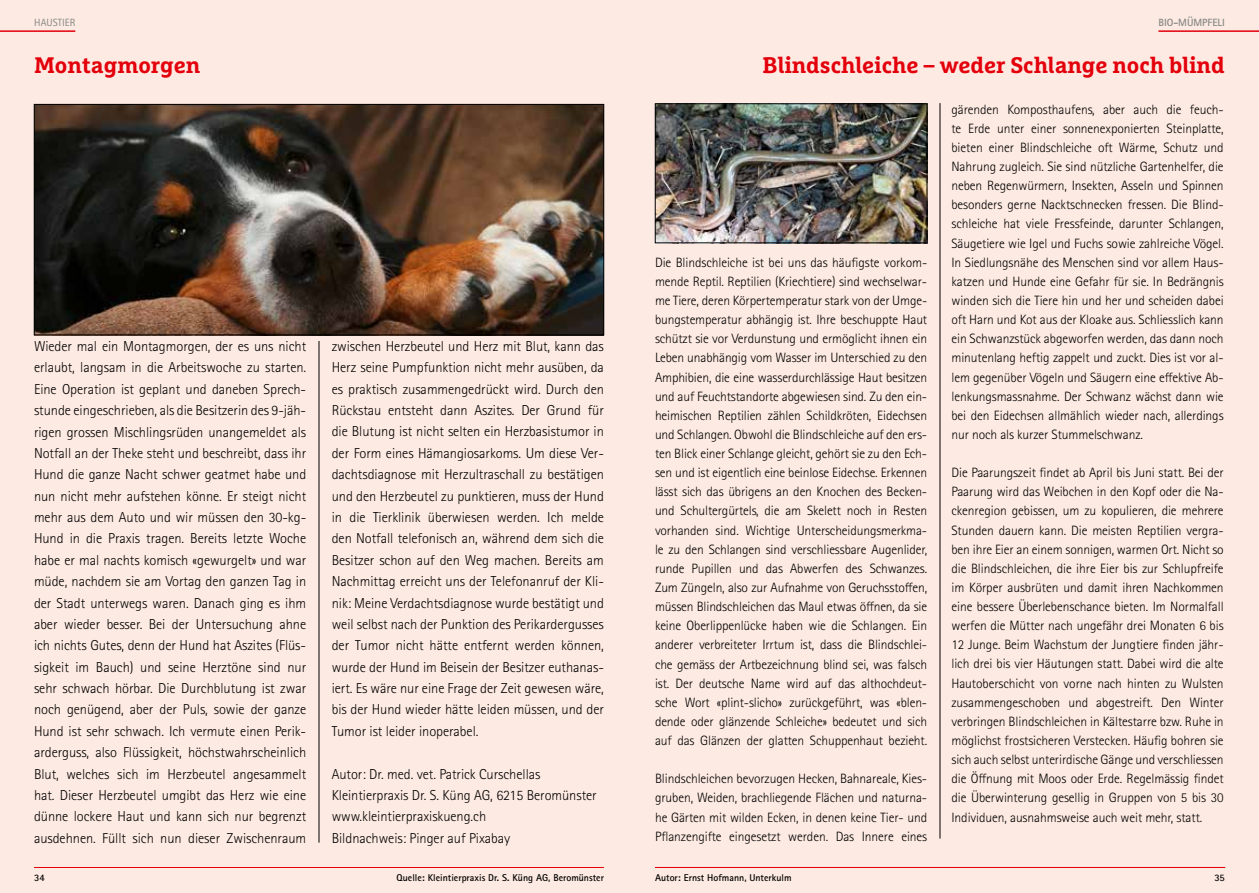
<style>
.page{position:relative;width:1259px;height:893px;background:#fff}
.page>*{position:absolute;margin:0;border:0;box-sizing:border-box;transform-origin:0 0}
.t1{font:700 22.5px "Marselis Slab Pro";letter-spacing:-.005em;color:#e3000b}
.t2{font:300 14.4px/21.3px "Rotis Sans Serif Std";letter-spacing:-.005em;color:#000;text-align:justify}
.t3{font:300 13.5px/19.2px "Rotis Sans Serif Std";letter-spacing:-.005em;color:#000;text-align:justify}
.t4{font:700 10.5px "Rotis Sans Serif Std";color:#868786}
.t5{font:10.5px "Rotis Sans Serif Std";color:#868786}
.t6{font:700 9.9px "Rotis Sans Serif Std";color:#000}
</style>
<div class="page">
<div style="left:0;top:0;width:629px;height:893px;background:#fdeae2"></div>
<hr style="left:319px;top:341px;width:1px;height:502px;background:#000">
<img style="left:36px;top:106px;width:566px;height:227px">
<div style="left:34px;top:104px;width:570px;height:231px;border:1px solid #000"></div>
<hr style="left:0;top:30px;width:75px;height:2px;background:#e3000b">
<hr style="left:34px;top:867px;width:570px;height:1px;background:#e3000b">
<div style="left:629px;top:0;width:630px;height:893px;background:#fdeae2"></div>
<hr style="left:655px;top:867px;width:570px;height:1px;background:#e3000b">
<hr style="left:939px;top:103px;width:1px;height:735px;background:#000">
<hr style="left:1158px;top:30px;width:101px;height:2px;background:#e3000b">
<img style="left:657px;top:106px;width:268px;height:135px">
<div style="left:655px;top:104px;width:272px;height:139px;border:1px solid #000"></div>
<p class="t5" style="left:34px;top:16px;width:43px">HAUSTIER</p>
<h1 class="t1" style="left:34px;top:51px;width:168px">Montagmorgen</h1>
<p class="t2" style="left:34px;top:336px;width:274px">Wieder mal ein Montagmorgen, der es uns nicht erlaubt, langsam in die Arbeitswoche zu starten.<br>Eine Operation ist geplant und daneben Sprech&shy;stunde eingeschrieben, als die Besitzerin des 9-jäh&shy;rigen grossen Mischlingsrüden unangemeldet als Notfall an der Theke steht und beschreibt, dass ihr Hund die ganze Nacht schwer geatmet habe und nun nicht mehr aufstehen könne. Er steigt nicht mehr aus dem Auto und wir müssen den 30-kg-Hund in die Praxis tragen. Bereits letzte Woche habe er mal nachts komisch «gewurgelt» und war müde, nachdem sie am Vortag den ganzen Tag in der Stadt unterwegs waren. Danach ging es ihm aber wieder besser. Bei der Untersuchung ahne ich nichts Gutes, denn der Hund hat Aszites (Flüs&shy;sigkeit im Bauch) und seine Herztöne sind nur sehr schwach hörbar. Die Durchblutung ist zwar noch genügend, aber der Puls, sowie der ganze Hund ist sehr schwach. Ich vermute einen Perik&shy;arderguss, also Flüssigkeit, höchstwahrscheinlich Blut, welches sich im Herzbeutel angesammelt hat. Dieser Herzbeutel umgibt das Herz wie eine dünne lockere Haut und kann sich nur begrenzt ausdehnen. Füllt sich nun dieser Zwischenraum</p>
<p class="t2" style="left:332px;top:336px;width:274px">zwischen Herzbeutel und Herz mit Blut, kann das Herz seine Pumpfunktion nicht mehr ausüben, da es praktisch zusammengedrückt wird. Durch den Rückstau entsteht dann Aszites. Der Grund für die Blutung ist nicht selten ein Herzbasistumor in der Form eines Hämangiosarkoms. Um diese Ver&shy;dachtsdiagnose mit Herzultraschall zu bestätigen und den Herzbeutel zu punktieren, muss der Hund in die Tierklinik überwiesen werden. Ich melde den Notfall telefonisch an, während dem sich die Besitzer schon auf den Weg machen. Bereits am Nachmittag erreicht uns der Telefonanruf der Kli&shy;nik: Meine Verdachtsdiagnose wurde bestätigt und weil selbst nach der Punktion des Perikardergusses der Tumor nicht hätte entfernt werden können, wurde der Hund im Beisein der Besitzer euthanas&shy;iert. Es wäre nur eine Frage der Zeit gewesen wäre, bis der Hund wieder hätte leiden müssen, und der Tumor ist leider inoperabel.</p>
<p class="t2" style="left:332px;top:763px;width:266px;text-align:left">Autor: Dr. med. vet. Patrick Curschellas Kleintierpraxis Dr. S. Küng AG, 6215 Beromünster www.kleintierpraxiskueng.ch<br>Bildnachweis: Pinger auf Pixabay</p>
<p class="t4" style="left:1158px;top:15px;width:68px">BIO-MÜMPFELI</p>
<h1 class="t1" style="left:762px;top:51px;width:463px">Blindschleiche – weder Schlange noch blind</h1>
<p class="t3" style="left:655px;top:253px;width:274px">Die Blindschleiche ist bei uns das häufigste vorkom&shy;mende Reptil. Reptilien (Kriechtiere) sind wechselwar&shy;me Tiere, deren Körpertemperatur stark von der Umge&shy;bungstemperatur abhängig ist. Ihre beschuppte Haut schützt sie vor Verdunstung und ermöglicht ihnen ein Leben unabhängig vom Wasser im Unterschied zu den Amphibien, die eine wasserdurchlässige Haut besitzen und auf Feuchtstandorte abgewiesen sind. Zu den ein&shy;heimischen Reptilien zählen Schildkröten, Eidechsen und Schlangen. Obwohl die Blindschleiche auf den ers&shy;ten Blick einer Schlange gleicht, gehört sie zu den Ech&shy;sen und ist eigentlich eine beinlose Eidechse. Erkennen lässt sich das übrigens an den Knochen des Becken&shy;und Schultergürtels, die am Skelett noch in Resten vorhanden sind. Wichtige Unterscheidungsmerkma&shy;le zu den Schlangen sind verschliessbare Augenlider, runde Pupillen und das Abwerfen des Schwanzes.<br>Zum Züngeln, also zur Aufnahme von Geruchsstoffen, müssen Blindschleichen das Maul etwas öffnen, da sie keine Oberlippenlücke haben wie die Schlangen. Ein anderer verbreiteter Irrtum ist, dass die Blindschlei&shy;che gemäss der Artbezeichnung blind sei, was falsch ist. Der deutsche Name wird auf das althochdeut&shy;sche Wort «plint-slicho» zurückgeführt, was «blen&shy;dende oder glänzende Schleiche» bedeutet und sich auf das Glänzen der glatten Schuppenhaut bezieht.</p>
<p class="t3" style="left:655px;top:769px;width:274px">Blindschleichen bevorzugen Hecken, Bahnareale, Kies&shy;gruben, Weiden, brachliegende Flächen und naturna&shy;he Gärten mit wilden Ecken, in denen keine Tier- und Pflanzengifte eingesetzt werden. Das Innere eines</p>
<p class="t3" style="left:951px;top:100px;width:274px">gärenden Komposthaufens, aber auch die feuch&shy;te Erde unter einer sonnenexponierten Steinplatte, bieten einer Blindschleiche oft Wärme, Schutz und Nahrung zugleich. Sie sind nützliche Gartenhelfer, die neben Regenwürmern, Insekten, Asseln und Spinnen besonders gerne Nacktschnecken fressen. Die Blind&shy;schleiche hat viele Fressfeinde, darunter Schlangen, Säugetiere wie Igel und Fuchs sowie zahlreiche Vögel.<br>In Siedlungsnähe des Menschen sind vor allem Haus&shy;katzen und Hunde eine Gefahr für sie. In Bedrängnis winden sich die Tiere hin und her und scheiden dabei oft Harn und Kot aus der Kloake aus. Schliesslich kann ein Schwanzstück abgeworfen werden, das dann noch minutenlang heftig zappelt und zuckt. Dies ist vor al&shy;lem gegenüber Vögeln und Säugern eine effektive Ab&shy;lenkungsmassnahme. Der Schwanz wächst dann wie bei den Eidechsen allmählich wieder nach, allerdings nur noch als kurzer Stummelschwanz.</p>
<p class="t3" style="left:951px;top:463px;width:274px">Die Paarungszeit findet ab April bis Juni statt. Bei der Paarung wird das Weibchen in den Kopf oder die Na&shy;ckenregion gebissen, um zu kopulieren, die mehrere Stunden dauern kann. Die meisten Reptilien vergra&shy;ben ihre Eier an einem sonnigen, warmen Ort. Nicht so die Blindschleichen, die ihre Eier bis zur Schlupfreife im Körper ausbrüten und damit ihren Nachkommen eine bessere Überlebenschance bieten. Im Normalfall werfen die Mütter nach ungefähr drei Monaten 6 bis 12 Junge. Beim Wachstum der Jungtiere finden jähr&shy;lich drei bis vier Häutungen statt. Dabei wird die alte Hautoberschicht von vorne nach hinten zu Wulsten zusammengeschoben und abgestreift. Den Winter verbringen Blindschleichen in Kältestarre bzw. Ruhe in möglichst frostsicheren Verstecken. Häufig bohren sie sich auch selbst unterirdische Gänge und verschliessen die Öffnung mit Moos oder Erde. Regelmässig findet die Überwinterung gesellig in Gruppen von 5 bis 30<br>Individuen, ausnahmsweise auch weit mehr, statt.</p>
<p class="t6" style="left:396px;top:871px;width:209px">Quelle: Kleintierpraxis Dr. S. Küng AG, Beromünster</p>
<p class="t6" style="left:655px;top:871px;width:138px">Autor: Ernst Hofmann, Unterkulm</p>
<p class="t6" style="left:34px;top:871px;width:12px">34</p>
<p class="t6" style="left:1214px;top:871px;width:12px">35</p>
</div>
